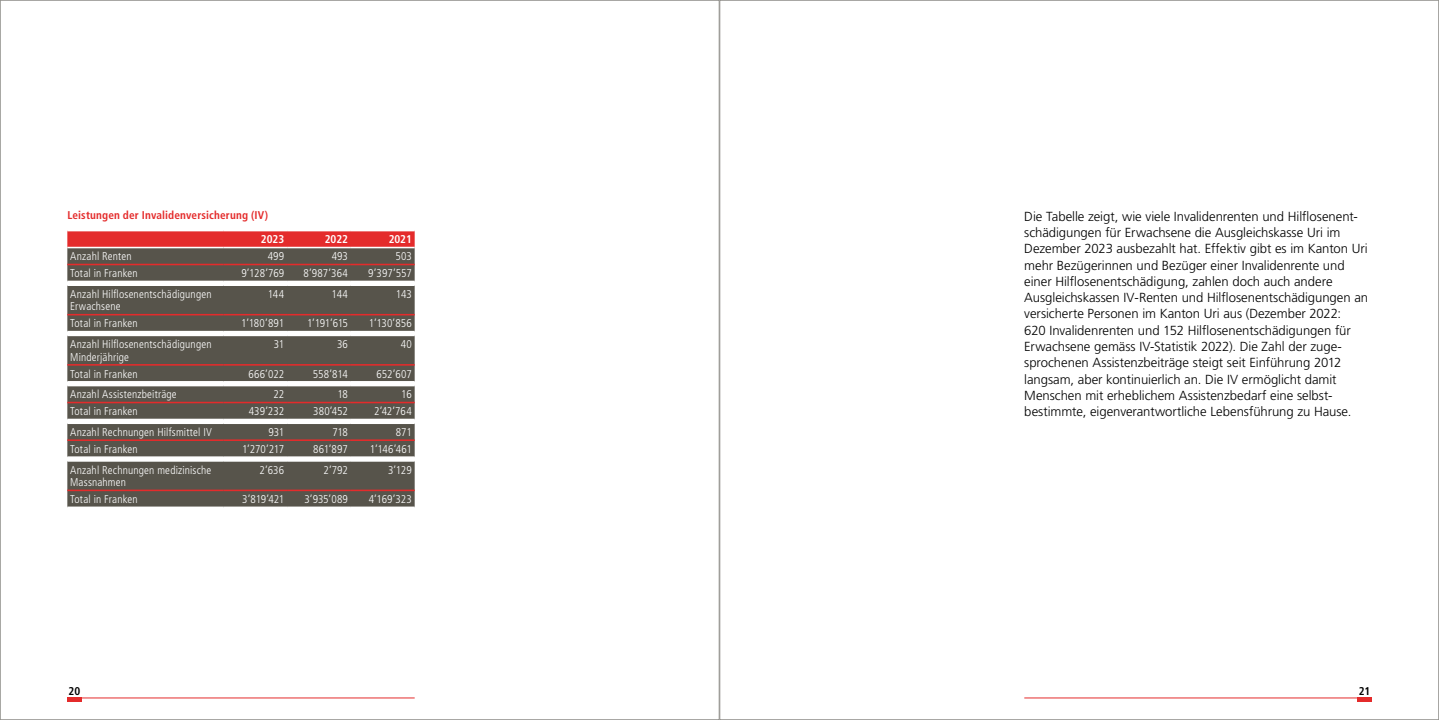
<style>
.page{position:relative;width:1439px;height:720px;background:#fff}
.page>*{position:absolute;margin:0;border:0;box-sizing:border-box;transform-origin:0 0}
.t1{font:300 13.12px/16.2px "Frutiger LT Std";letter-spacing:-.005em;color:#000}
.t2{font:300 condensed 11.25px/12.5px "Frutiger LT Std";letter-spacing:.015em;color:#fff}
.t3{font:700 condensed 11.25px "Frutiger LT Std";letter-spacing:.015em;color:#e42b2b}
.t4{font:700 condensed 11.25px "Frutiger LT Std";color:#fff}
.t5{font:700 condensed 11.25px "Frutiger LT Std";color:#000}
</style>
<div class="page">
<hr style="left:1024px;top:697px;width:347px;height:1px;background:#e42b2b">
<hr style="left:67px;top:697px;width:348px;height:1px;background:#e42b2b">
<hr style="left:1357px;top:697px;width:14px;height:4px;background:#e42b2b">
<hr style="left:67px;top:697px;width:14px;height:4px;background:#e42b2b">
<svg style="left:67px;top:231px;width:348px;height:16px;background:#e43333"></svg>
<svg style="left:67px;top:248px;width:348px;height:258px;background:#5f5b52"></svg>
<svg style="left:67px;top:457px;width:348px;height:3px"></svg>
<hr style="left:67px;top:280px;width:156px;height:2px;background:#fff">
<hr style="left:223px;top:280px;width:64px;height:2px;background:#fff">
<hr style="left:287px;top:280px;width:64px;height:2px;background:#fff">
<hr style="left:351px;top:280px;width:64px;height:2px;background:#fff">
<hr style="left:67px;top:422px;width:156px;height:2px;background:#fff">
<hr style="left:223px;top:422px;width:64px;height:2px;background:#fff">
<hr style="left:287px;top:422px;width:64px;height:2px;background:#fff">
<hr style="left:351px;top:422px;width:64px;height:2px;background:#fff">
<hr style="left:67px;top:456px;width:156px;height:1px;background:#fff">
<hr style="left:223px;top:456px;width:64px;height:1px;background:#fff">
<hr style="left:287px;top:456px;width:64px;height:1px;background:#fff">
<hr style="left:351px;top:456px;width:64px;height:1px;background:#fff">
<hr style="left:67px;top:460px;width:156px;height:1px;background:#fff">
<hr style="left:223px;top:460px;width:64px;height:1px;background:#fff">
<hr style="left:287px;top:460px;width:64px;height:1px;background:#fff">
<hr style="left:351px;top:460px;width:64px;height:1px;background:#fff">
<hr style="left:67px;top:263px;width:156px;height:2px;background:#e42b2b">
<hr style="left:223px;top:263px;width:64px;height:2px;background:#e42b2b">
<hr style="left:287px;top:263px;width:64px;height:2px;background:#e42b2b">
<hr style="left:351px;top:263px;width:64px;height:2px;background:#e42b2b">
<hr style="left:67px;top:314px;width:156px;height:1px;background:#e42b2b">
<hr style="left:223px;top:314px;width:64px;height:1px;background:#e42b2b">
<hr style="left:287px;top:314px;width:64px;height:1px;background:#e42b2b">
<hr style="left:351px;top:314px;width:64px;height:1px;background:#e42b2b">
<hr style="left:67px;top:364px;width:156px;height:1px;background:#e42b2b">
<hr style="left:223px;top:364px;width:64px;height:1px;background:#e42b2b">
<hr style="left:287px;top:364px;width:64px;height:1px;background:#e42b2b">
<hr style="left:351px;top:364px;width:64px;height:1px;background:#e42b2b">
<hr style="left:67px;top:439px;width:156px;height:2px;background:#e42b2b">
<hr style="left:223px;top:439px;width:64px;height:2px;background:#e42b2b">
<hr style="left:287px;top:439px;width:64px;height:2px;background:#e42b2b">
<hr style="left:351px;top:439px;width:64px;height:2px;background:#e42b2b">
<hr style="left:67px;top:284px;width:156px;height:2px;background:#fff">
<hr style="left:223px;top:284px;width:64px;height:2px;background:#fff">
<hr style="left:287px;top:284px;width:64px;height:2px;background:#fff">
<hr style="left:351px;top:284px;width:64px;height:2px;background:#fff">
<hr style="left:67px;top:331px;width:156px;height:1px;background:#fff">
<hr style="left:223px;top:331px;width:64px;height:1px;background:#fff">
<hr style="left:287px;top:331px;width:64px;height:1px;background:#fff">
<hr style="left:351px;top:331px;width:64px;height:1px;background:#fff">
<hr style="left:67px;top:334px;width:156px;height:2px;background:#fff">
<hr style="left:223px;top:334px;width:64px;height:2px;background:#fff">
<hr style="left:287px;top:334px;width:64px;height:2px;background:#fff">
<hr style="left:351px;top:334px;width:64px;height:2px;background:#fff">
<hr style="left:67px;top:381px;width:156px;height:1px;background:#fff">
<hr style="left:223px;top:381px;width:64px;height:1px;background:#fff">
<hr style="left:287px;top:381px;width:64px;height:1px;background:#fff">
<hr style="left:351px;top:381px;width:64px;height:1px;background:#fff">
<hr style="left:67px;top:384px;width:156px;height:2px;background:#fff">
<hr style="left:223px;top:384px;width:64px;height:2px;background:#fff">
<hr style="left:287px;top:384px;width:64px;height:2px;background:#fff">
<hr style="left:351px;top:384px;width:64px;height:2px;background:#fff">
<hr style="left:67px;top:418px;width:156px;height:2px;background:#fff">
<hr style="left:223px;top:418px;width:64px;height:2px;background:#fff">
<hr style="left:287px;top:418px;width:64px;height:2px;background:#fff">
<hr style="left:351px;top:418px;width:64px;height:2px;background:#fff">
<hr style="left:67px;top:489px;width:156px;height:2px;background:#e42b2b">
<hr style="left:223px;top:489px;width:64px;height:2px;background:#e42b2b">
<hr style="left:287px;top:489px;width:64px;height:2px;background:#e42b2b">
<hr style="left:351px;top:489px;width:64px;height:2px;background:#e42b2b">
<hr style="left:67px;top:401px;width:156px;height:2px;background:#e42b2b">
<hr style="left:223px;top:401px;width:64px;height:2px;background:#e42b2b">
<hr style="left:287px;top:401px;width:64px;height:2px;background:#e42b2b">
<hr style="left:351px;top:401px;width:64px;height:2px;background:#e42b2b">
<p class="t3" style="left:67px;top:209px;width:202px">Leistungen der Invalidenversicherung (IV)</p>
<p class="t4" style="left:261px;top:232px;width:25px">2023</p>
<p class="t4" style="left:325px;top:232px;width:25px">2022</p>
<p class="t4" style="left:389px;top:232px;width:25px">2021</p>
<p class="t2" style="left:70px;top:250px;width:63px">Anzahl Renten</p>
<p class="t2" style="left:268px;top:250px;width:18px">499</p>
<p class="t2" style="left:332px;top:250px;width:18px">493</p>
<p class="t2" style="left:395px;top:250px;width:18px">503</p>
<p class="t2" style="left:70px;top:267px;width:69px">Total in Franken</p>
<p class="t2" style="left:241px;top:267px;width:44px">9’128’769</p>
<p class="t2" style="left:303px;top:267px;width:46px">8’987’364</p>
<p class="t2" style="left:368px;top:267px;width:45px">9’397’557</p>
<p class="t2" style="left:70px;top:288px;width:143px">Anzahl Hilflosenentschädigungen<br>Erwachsene</p>
<p class="t2" style="left:268px;top:288px;width:18px">144</p>
<p class="t2" style="left:332px;top:288px;width:18px">144</p>
<p class="t2" style="left:396px;top:288px;width:17px">143</p>
<p class="t2" style="left:70px;top:317px;width:69px">Total in Franken</p>
<p class="t2" style="left:241px;top:317px;width:44px">1’180’891</p>
<p class="t2" style="left:307px;top:317px;width:42px">1’191’615</p>
<p class="t2" style="left:369px;top:317px;width:44px">1’130’856</p>
<p class="t2" style="left:70px;top:338px;width:143px">Anzahl Hilflosenentschädigungen<br>Minderjährige</p>
<p class="t2" style="left:274px;top:338px;width:12px">31</p>
<p class="t2" style="left:337px;top:338px;width:12px">36</p>
<p class="t2" style="left:401px;top:338px;width:13px">40</p>
<p class="t2" style="left:70px;top:367px;width:69px">Total in Franken</p>
<p class="t2" style="left:248px;top:367px;width:37px">666’022</p>
<p class="t2" style="left:313px;top:367px;width:37px">558’814</p>
<p class="t2" style="left:376px;top:367px;width:37px">652’607</p>
<p class="t2" style="left:70px;top:388px;width:108px">Anzahl Assistenzbeiträge</p>
<p class="t2" style="left:273px;top:388px;width:12px">22</p>
<p class="t2" style="left:337px;top:388px;width:12px">18</p>
<p class="t2" style="left:401px;top:388px;width:12px">16</p>
<p class="t2" style="left:70px;top:405px;width:69px">Total in Franken</p>
<p class="t2" style="left:249px;top:405px;width:37px">439’232</p>
<p class="t2" style="left:313px;top:405px;width:36px">380’452</p>
<p class="t2" style="left:374px;top:405px;width:39px">2’42’764</p>
<p class="t2" style="left:70px;top:426px;width:143px">Anzahl Rechnungen Hilfsmittel IV</p>
<p class="t2" style="left:268px;top:426px;width:17px">931</p>
<p class="t2" style="left:332px;top:426px;width:17px">718</p>
<p class="t2" style="left:396px;top:426px;width:17px">871</p>
<p class="t2" style="left:70px;top:442px;width:69px">Total in Franken</p>
<p class="t2" style="left:242px;top:442px;width:44px">1’270’217</p>
<p class="t2" style="left:313px;top:442px;width:36px">861’897</p>
<p class="t2" style="left:370px;top:442px;width:43px">1’146’461</p>
<p class="t2" style="left:70px;top:463px;width:143px">Anzahl Rechnungen medizinische<br>Massnahmen</p>
<p class="t2" style="left:259px;top:463px;width:26px">2’636</p>
<p class="t2" style="left:323px;top:463px;width:26px">2’792</p>
<p class="t2" style="left:388px;top:463px;width:25px">3’129</p>
<p class="t2" style="left:70px;top:493px;width:69px">Total in Franken</p>
<p class="t2" style="left:242px;top:493px;width:44px">3’819’421</p>
<p class="t2" style="left:304px;top:493px;width:45px">3’935’089</p>
<p class="t2" style="left:369px;top:493px;width:45px">4’169’323</p>
<p class="t1" style="left:1024px;top:208px;width:345px">Die Tabelle zeigt, wie viele Invalidenrenten und Hilflosenent&shy;schädigungen für Erwachsene die Ausgleichskasse Uri im Dezember 2023 ausbezahlt hat. Effektiv gibt es im Kanton Uri mehr Bezügerinnen und Bezüger einer Invalidenrente und einer Hilflosenentschädigung, zahlen doch auch andere Ausgleichskassen IV-Renten und Hilflosenentschädigungen an versicherte Personen im Kanton Uri aus (Dezember 2022:<br>620 Invalidenrenten und 152 Hilflosenentschädigungen für Erwachsene gemäss IV-Statistik 2022). Die Zahl der zuge&shy;sprochenen Assistenzbeiträge steigt seit Einführung 2012 langsam, aber kontinuierlich an. Die IV ermöglicht damit Menschen mit erheblichem Assistenzbedarf eine selbst&shy;bestimmte, eigenverantwortliche Lebensführung zu Hause.</p>
<p class="t5" style="left:69px;top:683px;width:13px">20</p>
<p class="t5" style="left:1358px;top:683px;width:13px">21</p>
</div>
